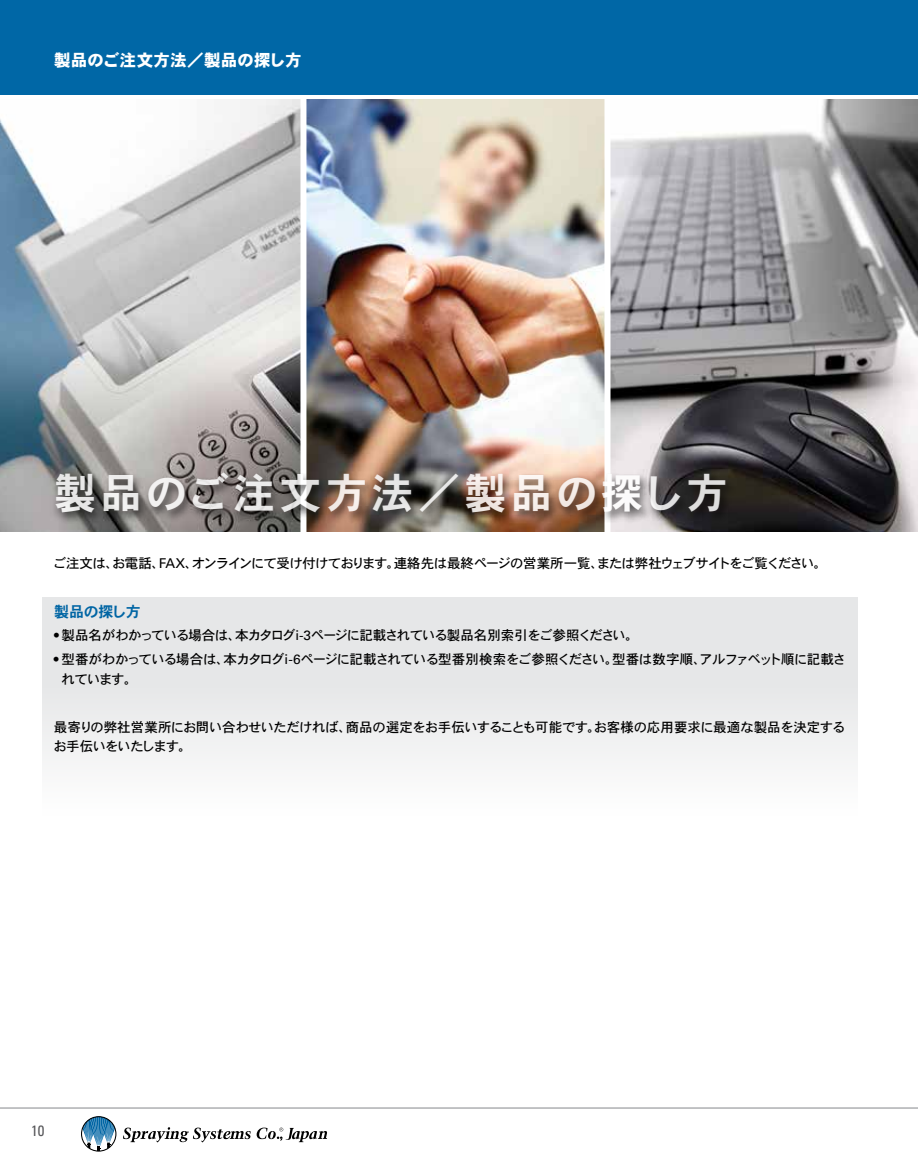
<style>
.page{position:relative;width:918px;height:1175px;background:#fff}
.page>*{position:absolute;margin:0;border:0;box-sizing:border-box;transform-origin:0 0}
.t1{font:42px "DFHS Gothic Std W7";letter-spacing:.09em;color:#fff}
.t2{font:16.5px "DFHS Gothic Std W9";letter-spacing:.015em;color:#fff}
.t3{font:15px "DFHS Gothic Std W7";letter-spacing:-.03em;color:#0065a4}
.t4{font:condensed 15px "Univers";color:#58585b}
.t5{font:13.5px/19.5px "DFHS Gothic Std W5";letter-spacing:-.055em;color:#000}
.s1{font-family:"Univers LT Std"}
</style>
<div class="page">
<div style="left:0;top:0;width:918px;height:94px;background:#0067a6"></div>
<hr style="left:0;top:1107px;width:918px;height:1px;background:#939598">
<svg style="left:81px;top:1116px;width:35px;height:35px"></svg>
<svg style="left:123px;top:1127px;width:128px;height:15px"></svg>
<svg style="left:257px;top:1127px;width:70px;height:15px"></svg>
<img style="left:0;top:99px;width:300px;height:432px">
<img style="left:306px;top:99px;width:298px;height:432px">
<svg style="left:610px;top:99px;width:308px;height:432px;background:#8e8c8f"></svg>
<div style="left:42px;top:598px;width:816px;height:218px;background:linear-gradient(to bottom,#e0e1e2,#fbfbfb)"></div>
<div style="left:51px;top:470px;width:686px;height:54px;background:#000;opacity:.75"></div>
<p class="t2" style="left:54px;top:51px;width:249px">製品のご注文方法／製品の探し方</p>
<h1 class="t1" style="left:54px;top:470px;width:676px">製品のご注文方法／製品の探し方</h1>
<p class="t5" style="left:53px;top:553px;width:776px">ご注文は、お電話、<span class="s1">FAX</span>、オンラインにて受け付けております。連絡先は最終ページの営業所一覧、または弊社ウェブサイトをご覧ください。</p>
<p class="t3" style="left:54px;top:604px;width:88px">製品の探し方</p>
<p class="t5" style="left:54px;top:625px;width:587px"><span class="s1">•</span> 製品名がわかっている場合は、本カタログ<span class="s1">i-3</span>ページに記載されている製品名別索引をご参照ください。</p>
<p class="t5" style="left:62px;top:649px;width:786px;text-indent:-8px"><span class="s1">•</span> 型番がわかっている場合は、本カタログ<span class="s1">i-6</span>ページに記載されている型番別検索をご参照ください。型番は数字順、アルファベット順に記載されています。</p>
<p class="t5" style="left:53px;top:717px;width:794px">最寄りの弊社営業所にお問い合わせいただければ、商品の選定をお手伝いすることも可能です。お客様の応用要求に最適な製品を決定するお手伝いをいたします。</p>
<p class="t4" style="left:31px;top:1121px;width:15px">10</p>
</div>
